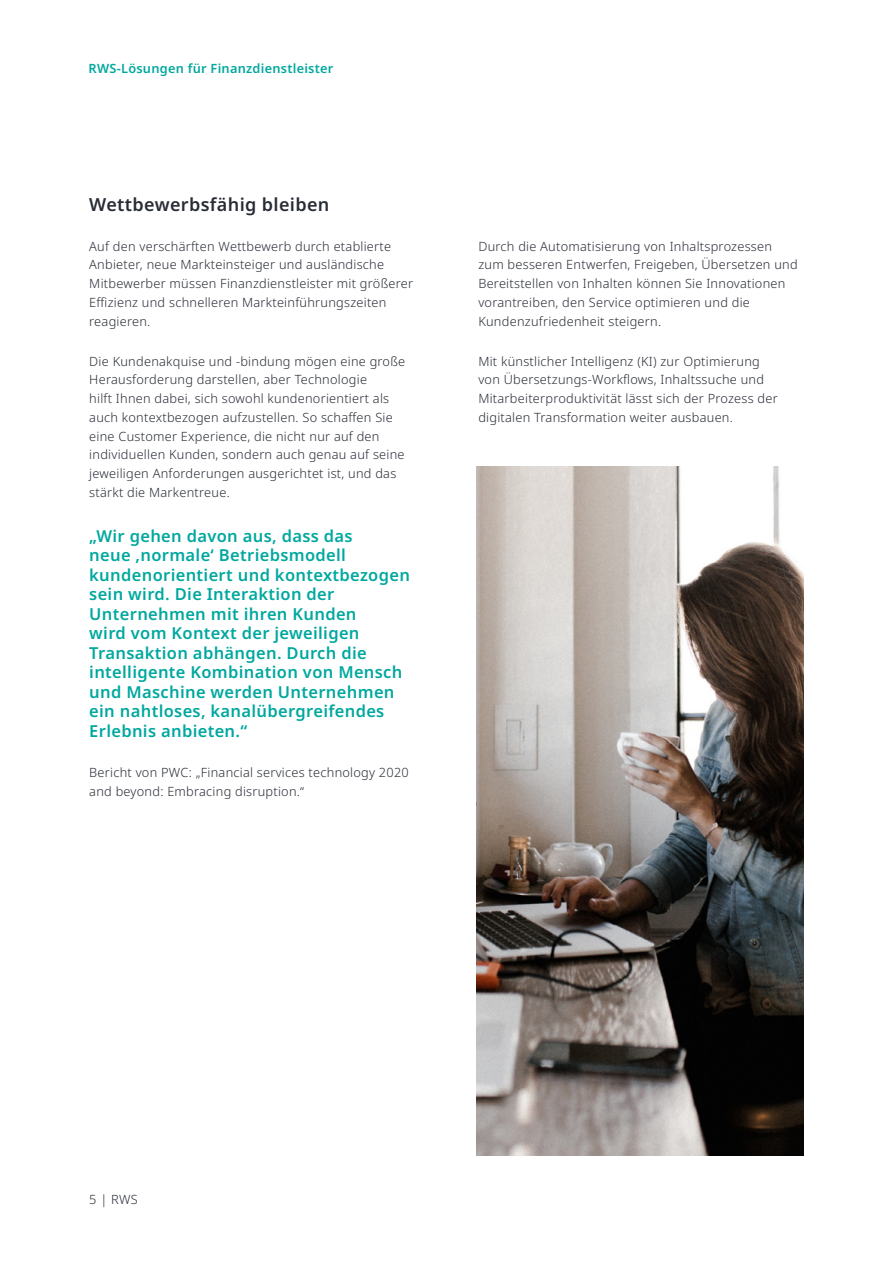
<style>
.page{position:relative;width:893px;height:1263px;background:#fff}
.page>*{position:absolute;margin:0;border:0;box-sizing:border-box;transform-origin:0 0}
.t1{font:600 18px "Noto Sans";letter-spacing:.02em;color:#282c36}
.t2{font:600 16.5px/19.5px "Noto Sans";letter-spacing:.02em;color:#00a89f}
.t3{font:300 12.75px/18.8px "Noto Sans";letter-spacing:.02em;color:#282c36}
.t4{font:600 12.75px "Noto Sans";letter-spacing:.02em;color:#00a89f}
</style>
<div class="page">
<img style="left:476px;top:466px;width:328px;height:689px">
<p class="t4" style="left:89px;top:60px;width:246px">RWS-Lösungen für Finanzdienstleister</p>
<h1 class="t1" style="left:89px;top:191px;width:242px">Wettbewerbsfähig bleiben</h1>
<p class="t3" style="left:89px;top:237px;width:325px">Auf den verschärften Wettbewerb durch etablierte Anbieter, neue Markteinsteiger und ausländische Mitbewerber müssen Finanzdienstleister mit größerer Effizienz und schnelleren Markteinführungszeiten reagieren.</p>
<p class="t3" style="left:89px;top:352px;width:317px">Die Kundenakquise und -bindung mögen eine große Herausforderung darstellen, aber Technologie<br>hilft Ihnen dabei, sich sowohl kundenorientiert als auch kontextbezogen aufzustellen. So schaffen Sie eine Customer Experience, die nicht nur auf den individuellen Kunden, sondern auch genau auf seine jeweiligen Anforderungen ausgerichtet ist, und das stärkt die Markentreue.</p>
<p class="t2" style="left:89px;top:527px;width:322px">„Wir gehen davon aus, dass das<br>neue ‚normale‘ Betriebsmodell kundenorientiert und kontextbezogen sein wird. Die Interaktion der<br>Unternehmen mit ihren Kunden<br>wird vom Kontext der jeweiligen<br>Transaktion abhängen. Durch die intelligente Kombination von Mensch und Maschine werden Unternehmen ein nahtloses, kanalübergreifendes<br>Erlebnis anbieten.“</p>
<p class="t3" style="left:89px;top:763px;width:321px">Bericht von PWC: „Financial services technology 2020 and beyond: Embracing disruption.“</p>
<p class="t3" style="left:478px;top:237px;width:321px">Durch die Automatisierung von Inhaltsprozessen zum besseren Entwerfen, Freigeben, Übersetzen und Bereitstellen von Inhalten können Sie Innovationen vorantreiben, den Service optimieren und die Kundenzufriedenheit steigern.</p>
<p class="t3" style="left:478px;top:352px;width:301px">Mit künstlicher Intelligenz (KI) zur Optimierung von Übersetzungs-Workflows, Inhaltssuche und Mitarbeiterproduktivität lässt sich der Prozess der digitalen Transformation weiter ausbauen.</p>
<p class="t3" style="left:89px;top:1191px;width:50px">5 | RWS</p>
</div>
